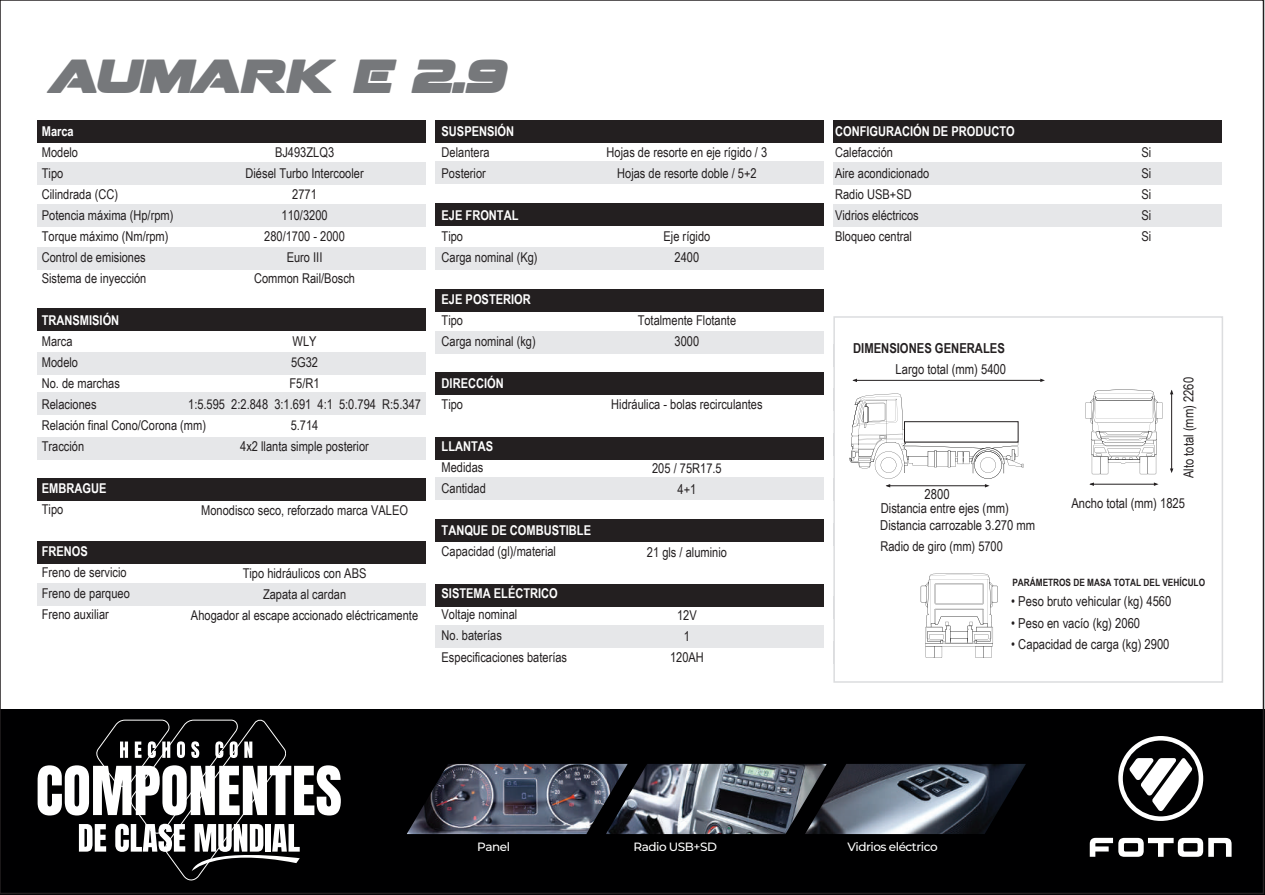
<style>
.page{position:relative;width:1265px;height:895px;background:#fff}
.page>*{position:absolute;margin:0;border:0;box-sizing:border-box;transform-origin:0 0}
.t1{font:italic 42.75px "Fenix Blackletter Caps";letter-spacing:-.02em;color:#76787b}
.t2{font:13.65px "Arial Narrow";color:#231f20}
.t3{font:700 13.65px "Arial Narrow";color:#231f20}
.t4{font:13.5px/21px "Arial Narrow";color:#231f20}
.t5{font:700 13.5px "Arial Narrow";color:#fff}
.t6{font:500 12px "Montserrat";letter-spacing:-.04em;color:#fff}
.t7{font:700 10.05px "Arial Narrow";color:#231f20}
</style>
<div class="page">
<div style="left:0;top:709px;width:1264px;height:185px;background:#000001"></div>
<svg style="left:1118px;top:837px;width:113px;height:19px"></svg>
<svg style="left:1089px;top:837px;width:23px;height:19px"></svg>
<svg style="left:1118px;top:736px;width:85px;height:84px"></svg>
<img style="left:407px;top:763px;width:199px;height:71px">
<img style="left:606px;top:763px;width:199px;height:71px">
<img style="left:805px;top:763px;width:220px;height:71px">
<svg style="left:38px;top:719px;width:303px;height:161px"></svg>
<div style="left:37px;top:120px;width:388px;height:23px;background:#231f20"></div>
<div style="left:37px;top:162px;width:388px;height:22px;background:#e6e7e9"></div>
<div style="left:37px;top:204px;width:388px;height:23px;background:#e6e7e9"></div>
<div style="left:37px;top:247px;width:388px;height:22px;background:#e6e7e9"></div>
<div style="left:37px;top:308px;width:388px;height:23px;background:#231f20"></div>
<div style="left:37px;top:352px;width:388px;height:22px;background:#e6e7e9"></div>
<div style="left:37px;top:392px;width:388px;height:22px;background:#e6e7e9"></div>
<div style="left:37px;top:437px;width:388px;height:22px;background:#e6e7e9"></div>
<div style="left:37px;top:478px;width:388px;height:22px;background:#231f20"></div>
<div style="left:37px;top:541px;width:388px;height:22px;background:#231f20"></div>
<div style="left:37px;top:582px;width:388px;height:23px;background:#e6e7e9"></div>
<div style="left:435px;top:120px;width:388px;height:23px;background:#231f20"></div>
<div style="left:435px;top:161px;width:388px;height:23px;background:#e6e7e9"></div>
<div style="left:435px;top:203px;width:388px;height:22px;background:#231f20"></div>
<div style="left:435px;top:247px;width:388px;height:22px;background:#e6e7e9"></div>
<div style="left:435px;top:289px;width:388px;height:22px;background:#231f20"></div>
<div style="left:435px;top:331px;width:388px;height:22px;background:#e6e7e9"></div>
<div style="left:435px;top:372px;width:388px;height:22px;background:#231f20"></div>
<div style="left:435px;top:437px;width:388px;height:22px;background:#231f20"></div>
<div style="left:435px;top:477px;width:388px;height:22px;background:#e6e7e9"></div>
<div style="left:435px;top:519px;width:388px;height:23px;background:#231f20"></div>
<div style="left:435px;top:584px;width:388px;height:22px;background:#231f20"></div>
<div style="left:435px;top:625px;width:388px;height:22px;background:#e6e7e9"></div>
<div style="left:833px;top:120px;width:388px;height:23px;background:#231f20"></div>
<div style="left:833px;top:162px;width:388px;height:22px;background:#e6e7e9"></div>
<div style="left:833px;top:204px;width:388px;height:23px;background:#e6e7e9"></div>
<div style="left:833px;top:316px;width:390px;height:366px;background:#fff;border:2px solid #dcdddf"></div>
<svg style="left:849px;top:393px;width:174px;height:85px"></svg>
<svg style="left:1085px;top:389px;width:77px;height:85px"></svg>
<svg style="left:920px;top:573px;width:77px;height:85px"></svg>
<hr style="left:1090px;top:484px;width:66px;height:1px;background:#231f20">
<svg style="left:1153px;top:482px;width:5px;height:4px"></svg>
<hr style="left:886px;top:485px;width:101px;height:1px;background:#231f20">
<svg style="left:984px;top:484px;width:5px;height:3px"></svg>
<hr style="left:853px;top:380px;width:189px;height:1px;background:#231f20">
<hr style="left:1171px;top:390px;width:1px;height:80px;background:#231f20">
<div style="left:904px;top:421px;width:114px;height:21px;border:1px solid #231f20"></div>
<h1 class="t1" style="left:47px;top:57px;width:459px">AUMARK E 2.9</h1>
<p class="t5" style="left:42px;top:121px;width:33px">Marca</p>
<p class="t4" style="left:42px;top:141px;width:133px">Modelo<br>Tipo<br>Cilindrada (CC)<br>Potencia máxima (Hp/rpm)<br>Torque máximo (Nm/rpm)<br>Control de emisiones<br>Sistema de inyección</p>
<p class="t5" style="left:42px;top:310px;width:79px">TRANSMISIÓN</p>
<p class="t4" style="left:42px;top:330px;width:166px">Marca<br>Modelo<br>No. de marchas<br>Relaciones<br>Relación final Cono/Corona (mm)<br>Tracción</p>
<p class="t5" style="left:42px;top:478px;width:66px">EMBRAGUE</p>
<p class="t4" style="left:42px;top:498px;width:23px">Tipo</p>
<p class="t5" style="left:42px;top:541px;width:48px">FRENOS</p>
<p class="t4" style="left:42px;top:561px;width:90px">Freno de servicio<br>Freno de parqueo<br>Freno auxiliar</p>
<p class="t4" style="left:245px;top:141px;width:120px;text-align:center">BJ493ZLQ3<br>Diésel Turbo Intercooler<br>2771<br>110/3200<br>280/1700 - 2000<br>Euro III<br>Common Rail/Bosch</p>
<p class="t4" style="left:188px;top:330px;width:234px;text-align:center">WLY<br>5G32<br>F5/R1<br>1:5.595 2:2.848 3:1.691 4:1 5:0.794 R:5.347<br>5.714<br>4x2 llanta simple posterior</p>
<p class="t4" style="left:201px;top:498px;width:208px">Monodisco seco, reforzado marca VALEO</p>
<p class="t4" style="left:191px;top:561px;width:229px;text-align:center">Tipo hidráulicos con ABS<br>Zapata al cardan<br>Ahogador al escape accionado eléctricamente</p>
<p class="t5" style="left:441px;top:121px;width:74px">SUSPENSIÓN</p>
<p class="t4" style="left:441px;top:141px;width:49px">Delantera<br>Posterior</p>
<p class="t5" style="left:441px;top:205px;width:78px">EJE FRONTAL</p>
<p class="t4" style="left:441px;top:225px;width:97px">Tipo<br>Carga nominal (Kg)</p>
<p class="t5" style="left:441px;top:289px;width:91px">EJE POSTERIOR</p>
<p class="t4" style="left:441px;top:309px;width:96px">Tipo<br>Carga nominal (kg)</p>
<p class="t5" style="left:441px;top:373px;width:64px">DIRECCIÓN</p>
<p class="t4" style="left:441px;top:393px;width:23px">Tipo</p>
<p class="t5" style="left:441px;top:436px;width:53px">LLANTAS</p>
<p class="t4" style="left:441px;top:456px;width:46px">Medidas<br>Cantidad</p>
<p class="t5" style="left:441px;top:520px;width:151px">TANQUE DE COMBUSTIBLE</p>
<p class="t4" style="left:441px;top:540px;width:116px">Capacidad (gl)/material</p>
<p class="t5" style="left:441px;top:583px;width:118px">SISTEMA ELÉCTRICO</p>
<p class="t4" style="left:441px;top:603px;width:127px">Voltaje nominal<br>No. baterías<br>Especificaciones baterías</p>
<p class="t4" style="left:606px;top:141px;width:162px;text-align:center">Hojas de resorte en eje rígido / 3<br>Hojas de resorte doble / 5+2</p>
<p class="t4" style="left:663px;top:225px;width:48px;text-align:center">Eje rígido<br>2400</p>
<p class="t4" style="left:637px;top:309px;width:100px;text-align:center">Totalmente Flotante<br>3000</p>
<p class="t4" style="left:611px;top:393px;width:153px">Hidráulica - bolas recirculantes</p>
<p class="t4" style="left:652px;top:456px;width:71px;text-align:center">205 / 75R17.5<br>4+1</p>
<p class="t4" style="left:647px;top:541px;width:81px">21 gls / aluminio</p>
<p class="t4" style="left:670px;top:604px;width:35px;text-align:center">12V<br>1<br>120AH</p>
<p class="t5" style="left:835px;top:121px;width:181px">CONFIGURACIÓN DE PRODUCTO</p>
<p class="t4" style="left:835px;top:141px;width:96px">Calefacción<br>Aire acondicionado<br>Radio USB+SD<br>Vidrios eléctricos<br>Bloqueo central</p>
<p class="t4" style="left:1141px;top:141px;width:11px;text-align:justify">Si Si Si Si Si</p>
<p class="t3" style="left:853px;top:338px;width:153px">DIMENSIONES GENERALES</p>
<p class="t2" style="left:895px;top:359px;width:112px">Largo total (mm) 5400</p>
<p class="t2" style="left:924px;top:484px;width:26px">2800</p>
<p class="t2" style="left:880px;top:498px;width:130px">Distancia entre ejes (mm)</p>
<p class="t2" style="left:880px;top:515px;width:157px">Distancia carrozable 3.270 mm</p>
<p class="t4" style="left:880px;top:535px;width:124px">Radio de giro (mm) 5700</p>
<p class="t2" style="left:1178px;top:478px;width:103px;rotate:-90deg">Alto total (mm) 2260</p>
<p class="t2" style="left:1071px;top:492px;width:115px">Ancho total (mm) 1825</p>
<p class="t7" style="left:1012px;top:575px;width:194px">PARÁMETROS DE MASA TOTAL DEL VEHÍCULO</p>
<p class="t2" style="left:1011px;top:591px;width:162px">• Peso bruto vehicular (kg) 4560</p>
<p class="t2" style="left:1011px;top:613px;width:130px">• Peso en vacío (kg) 2060</p>
<p class="t2" style="left:1011px;top:634px;width:160px">• Capacidad de carga (kg) 2900</p>
<p class="t6" style="left:477px;top:838px;width:34px">Panel</p>
<p class="t6" style="left:633px;top:838px;width:85px">Radio USB+SD</p>
<p class="t6" style="left:847px;top:838px;width:92px">Vidrios eléctrico</p>
</div>
